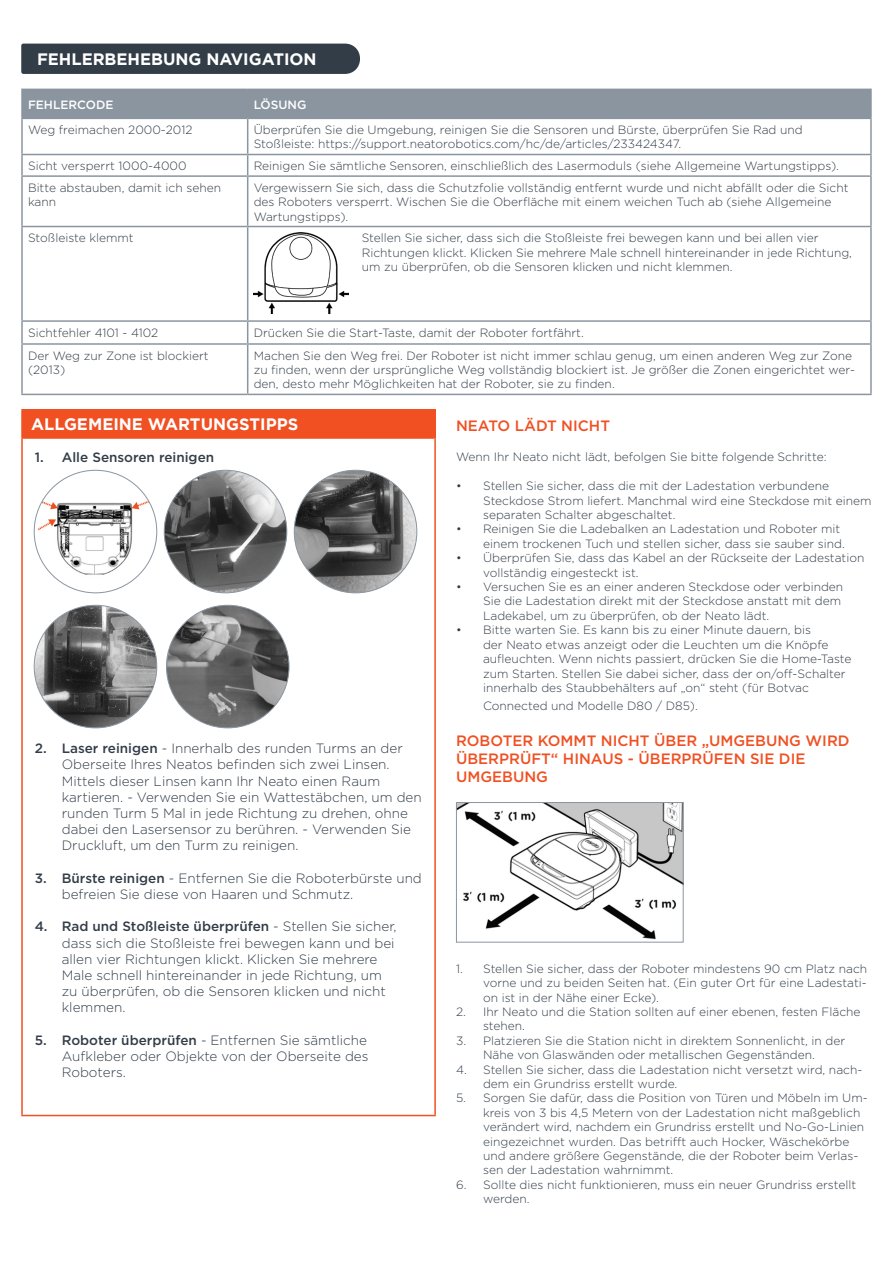
<style>
.page{position:relative;width:893px;height:1263px;background:#fff}
.page>*{position:absolute;margin:0;border:0;box-sizing:border-box;transform-origin:0 0}
.t1{font:700 16.5px "Gotham";color:#fff}
.t2{font:500 15px/18px "Gotham";color:#f05022}
.t3{font:300 13.5px/16.2px "Gotham";color:#323d48}
.t4{font:500 13.5px "Gotham";color:#323d48}
.t5{font:300 12px/14.4px "Gotham";color:#323d48}
.t6{font:500 12px "Gotham";color:#fff}
.s1{font-weight:500}
</style>
<div class="page">
<svg style="left:23px;top:119px;width:847px;height:275px"></svg>
<svg style="left:23px;top:155px;width:847px;height:188px"></svg>
<hr style="left:248px;top:89px;width:624px;height:1px;background:#8b95a0">
<hr style="left:870px;top:90px;width:2px;height:28px;background:#8b95a0">
<hr style="left:870px;top:345px;width:2px;height:49px;background:#8b95a0">
<hr style="left:248px;top:394px;width:624px;height:1px;background:#8b95a0">
<hr style="left:21px;top:118px;width:227px;height:1px;background:#8b95a0">
<hr style="left:248px;top:118px;width:624px;height:1px;background:#8b95a0">
<hr style="left:870px;top:119px;width:2px;height:35px;background:#8b95a0">
<hr style="left:21px;top:154px;width:227px;height:1px;background:#8b95a0">
<hr style="left:248px;top:154px;width:624px;height:1px;background:#8b95a0">
<hr style="left:870px;top:155px;width:2px;height:20px;background:#8b95a0">
<hr style="left:21px;top:175px;width:227px;height:2px;background:#8b95a0">
<hr style="left:248px;top:175px;width:624px;height:2px;background:#8b95a0">
<hr style="left:870px;top:177px;width:2px;height:49px;background:#8b95a0">
<hr style="left:21px;top:226px;width:227px;height:1px;background:#8b95a0">
<hr style="left:248px;top:226px;width:624px;height:1px;background:#8b95a0">
<hr style="left:870px;top:227px;width:2px;height:93px;background:#8b95a0">
<hr style="left:21px;top:320px;width:227px;height:2px;background:#8b95a0">
<hr style="left:248px;top:320px;width:624px;height:2px;background:#8b95a0">
<hr style="left:870px;top:322px;width:2px;height:21px;background:#8b95a0">
<hr style="left:21px;top:343px;width:227px;height:2px;background:#8b95a0">
<hr style="left:248px;top:343px;width:624px;height:2px;background:#8b95a0">
<hr style="left:21px;top:89px;width:227px;height:1px;background:#8b95a0">
<hr style="left:21px;top:90px;width:2px;height:28px;background:#8b95a0">
<div style="left:23px;top:90px;width:847px;height:28px;background:#8b95a0"></div>
<hr style="left:21px;top:119px;width:2px;height:35px;background:#8b95a0">
<hr style="left:247px;top:119px;width:1px;height:35px;background:#8b95a0">
<hr style="left:21px;top:155px;width:2px;height:20px;background:#8b95a0">
<svg style="left:247px;top:155px;width:1px;height:20px"></svg>
<hr style="left:21px;top:177px;width:2px;height:49px;background:#8b95a0">
<hr style="left:247px;top:177px;width:1px;height:49px;background:#8b95a0">
<hr style="left:21px;top:227px;width:2px;height:93px;background:#8b95a0">
<hr style="left:247px;top:227px;width:1px;height:93px;background:#8b95a0">
<hr style="left:21px;top:322px;width:2px;height:21px;background:#8b95a0">
<svg style="left:247px;top:322px;width:1px;height:21px"></svg>
<hr style="left:21px;top:345px;width:2px;height:49px;background:#8b95a0">
<hr style="left:247px;top:345px;width:1px;height:49px;background:#8b95a0">
<hr style="left:21px;top:394px;width:227px;height:1px;background:#8b95a0">
<img style="left:458px;top:804px;width:224px;height:136px">
<div style="left:456px;top:802px;width:228px;height:140px;border:1px solid #8b95a0"></div>
<div style="left:21px;top:44px;width:339px;height:30px;background:#323d48"></div>
<div style="left:22px;top:410px;width:413px;height:28px;background:#f05022"></div>
<hr style="left:21px;top:409px;width:415px;height:2px;background:#f05022">
<hr style="left:21px;top:411px;width:2px;height:26px;background:#f05022">
<hr style="left:434px;top:411px;width:2px;height:26px;background:#f05022">
<hr style="left:21px;top:437px;width:415px;height:2px;background:#f05022">
<hr style="left:21px;top:439px;width:2px;height:676px;background:#f05022">
<hr style="left:434px;top:439px;width:2px;height:676px;background:#f05022">
<hr style="left:21px;top:1115px;width:415px;height:1px;background:#f05022">
<img style="left:164px;top:470px;width:123px;height:123px;border-radius:61px">
<img style="left:294px;top:470px;width:123px;height:123px;border-radius:61px">
<img style="left:34px;top:605px;width:123px;height:123px">
<img style="left:166px;top:605px;width:123px;height:123px;border-radius:61px">
<img style="left:34px;top:490px;width:120px;height:90px">
<img style="left:254px;top:233px;width:95px;height:81px">
<p class="t1" style="left:37px;top:49px;width:281px">FEHLERBEHEBUNG NAVIGATION</p>
<p class="t6" style="left:28px;top:97px;width:87px">FEHLERCODE</p>
<p class="t6" style="left:254px;top:97px;width:54px">LÖSUNG</p>
<p class="t5" style="left:28px;top:122px;width:166px">Weg freimachen 2000-2012</p>
<p class="t5" style="left:254px;top:122px;width:551px">Überprüfen Sie die Umgebung, reinigen Sie die Sensoren und Bürste, überprüfen Sie Rad und<br>Stoßleiste: https://support.neatorobotics.com/hc/de/articles/233424347.</p>
<p class="t5" style="left:28px;top:158px;width:160px">Sicht versperrt 1000-4000</p>
<p class="t5" style="left:254px;top:158px;width:587px">Reinigen Sie sämtliche Sensoren, einschließlich des Lasermoduls (siehe Allgemeine Wartungstipps).</p>
<p class="t5" style="left:28px;top:180px;width:195px">Bitte abstauben, damit ich sehen kann</p>
<p class="t5" style="left:254px;top:180px;width:596px">Vergewissern Sie sich, dass die Schutzfolie vollständig entfernt wurde und nicht abfällt oder die Sicht des Roboters versperrt. Wischen Sie die Oberfläche mit einem weichen Tuch ab (siehe Allgemeine<br>Wartungstipps).</p>
<p class="t5" style="left:28px;top:230px;width:107px">Stoßleiste klemmt</p>
<p class="t5" style="left:362px;top:230px;width:458px">Stellen Sie sicher, dass sich die Stoßleiste frei bewegen kann und bei allen vier</p>
<p class="t5" style="left:362px;top:245px;width:492px">Richtungen klickt. Klicken Sie mehrere Male schnell hintereinander in jede Richtung,</p>
<p class="t5" style="left:362px;top:259px;width:372px">um zu überprüfen, ob die Sensoren klicken und nicht klemmen.</p>
<p class="t5" style="left:28px;top:325px;width:132px">Sichtfehler 4101 - 4102</p>
<p class="t5" style="left:254px;top:325px;width:332px">Drücken Sie die Start-Taste, damit der Roboter fortfährt.</p>
<p class="t5" style="left:28px;top:348px;width:182px">Der Weg zur Zone ist blockiert (2013)</p>
<p class="t5" style="left:254px;top:348px;width:603px">Machen Sie den Weg frei. Der Roboter ist nicht immer schlau genug, um einen anderen Weg zur Zone zu finden, wenn der ursprüngliche Weg vollständig blockiert ist. Je größer die Zonen eingerichtet wer&shy;den, desto mehr Möglichkeiten hat der Roboter, sie zu finden.</p>
<p class="t1" style="left:31px;top:415px;width:269px">ALLGEMEINE WARTUNGSTIPPS</p>
<p class="t4" style="left:35px;top:448px;width:181px">1. Alle Sensoren reinigen</p>
<p class="t3" style="left:62px;top:740px;width:361px;text-indent:-27px"><span class="s1">2. Laser reinigen</span> - Innerhalb des runden Turms an der Oberseite Ihres Neatos befinden sich zwei Linsen.<br>Mittels dieser Linsen kann Ihr Neato einen Raum kartieren. - Verwenden Sie ein Wattestäbchen, um den runden Turm 5 Mal in jede Richtung zu drehen, ohne dabei den Lasersensor zu berühren. - Verwenden Sie Druckluft, um den Turm zu reinigen.</p>
<p class="t3" style="left:62px;top:869px;width:362px;text-indent:-27px"><span class="s1">3. Bürste reinigen</span> - Entfernen Sie die Roboterbürste und befreien Sie diese von Haaren und Schmutz.</p>
<p class="t3" style="left:62px;top:918px;width:336px;text-indent:-27px"><span class="s1">4. Rad und Stoßleiste überprüfen</span> - Stellen Sie sicher, dass sich die Stoßleiste frei bewegen kann und bei allen vier Richtungen klickt. Klicken Sie mehrere Male schnell hintereinander in jede Richtung, um zu überprüfen, ob die Sensoren klicken und nicht klemmen.</p>
<p class="t3" style="left:62px;top:1031px;width:308px;text-align:justify;text-indent:-27px"><span class="s1">5. Roboter überprüfen</span> - Entfernen Sie sämtliche Aufkleber oder Objekte von der Oberseite des Roboters.</p>
<p class="t2" style="left:456px;top:416px;width:156px">NEATO LÄDT NICHT</p>
<p class="t5" style="left:456px;top:450px;width:372px">Wenn Ihr Neato nicht lädt, befolgen Sie bitte folgende Schritte:</p>
<p class="t5" style="left:483px;top:478px;width:390px;text-indent:-27px">• Stellen Sie sicher, dass die mit der Ladestation verbundene<br>Steckdose Strom liefert. Manchmal wird eine Steckdose mit einem separaten Schalter abgeschaltet.</p>
<p class="t5" style="left:483px;top:522px;width:363px;text-indent:-27px">• Reinigen Sie die Ladebalken an Ladestation und Roboter mit einem trockenen Tuch und stellen sicher, dass sie sauber sind.</p>
<p class="t5" style="left:483px;top:550px;width:383px;text-indent:-27px">• Überprüfen Sie, dass das Kabel an der Rückseite der Ladestation vollständig eingesteckt ist.</p>
<p class="t5" style="left:483px;top:579px;width:362px;text-indent:-27px">• Versuchen Sie es an einer anderen Steckdose oder verbinden<br>Sie die Ladestation direkt mit der Steckdose anstatt mit dem<br>Ladekabel, um zu überprüfen, ob der Neato lädt.</p>
<p class="t5" style="left:483px;top:622px;width:370px;text-indent:-27px">• Bitte warten Sie. Es kann bis zu einer Minute dauern, bis<br>der Neato etwas anzeigt oder die Leuchten um die Knöpfe aufleuchten. Wenn nichts passiert, drücken Sie die Home-Taste zum Starten. Stellen Sie dabei sicher, dass der on/off-Schalter innerhalb des Staubbehälters auf „on“ steht (für Botvac</p>
<p class="t5" style="left:483px;top:698px;width:216px">Connected und Modelle D80 / D85).</p>
<p class="t2" style="left:456px;top:731px;width:395px">ROBOTER KOMMT NICHT ÜBER „UMGEBUNG WIRD<br>ÜBERPRÜFT“ HINAUS - ÜBERPRÜFEN SIE DIE<br>UMGEBUNG</p>
<p class="t5" style="left:483px;top:961px;width:386px;text-align:justify;text-indent:-27px">1. Stellen Sie sicher, dass der Roboter mindestens 90 cm Platz nach vorne und zu beiden Seiten hat. (Ein guter Ort für eine Ladestati&shy;on ist in der Nähe einer Ecke).</p>
<p class="t5" style="left:483px;top:1004px;width:379px;text-indent:-27px">2. Ihr Neato und die Station sollten auf einer ebenen, festen Fläche stehen.</p>
<p class="t5" style="left:456px;top:1033px;width:391px;text-align:center">3. Platzieren Sie die Station nicht in direktem Sonnenlicht, in der<br>Nähe von Glaswänden oder metallischen Gegenständen.</p>
<p class="t5" style="left:483px;top:1062px;width:381px;text-indent:-27px">4. Stellen Sie sicher, dass die Ladestation nicht versetzt wird, nach&shy;dem ein Grundriss erstellt wurde.</p>
<p class="t5" style="left:483px;top:1090px;width:386px;text-indent:-27px">5. Sorgen Sie dafür, dass die Position von Türen und Möbeln im Um&shy;kreis von 3 bis 4,5 Metern von der Ladestation nicht maßgeblich verändert wird, nachdem ein Grundriss erstellt und No-Go-Linien eingezeichnet wurden. Das betrifft auch Hocker, Wäschekörbe und andere größere Gegenstände, die der Roboter beim Verlas&shy;sen der Ladestation wahrnimmt.</p>
<p class="t5" style="left:483px;top:1177px;width:375px;text-indent:-27px">6. Sollte dies nicht funktionieren, muss ein neuer Grundriss erstellt werden.</p>
</div>
